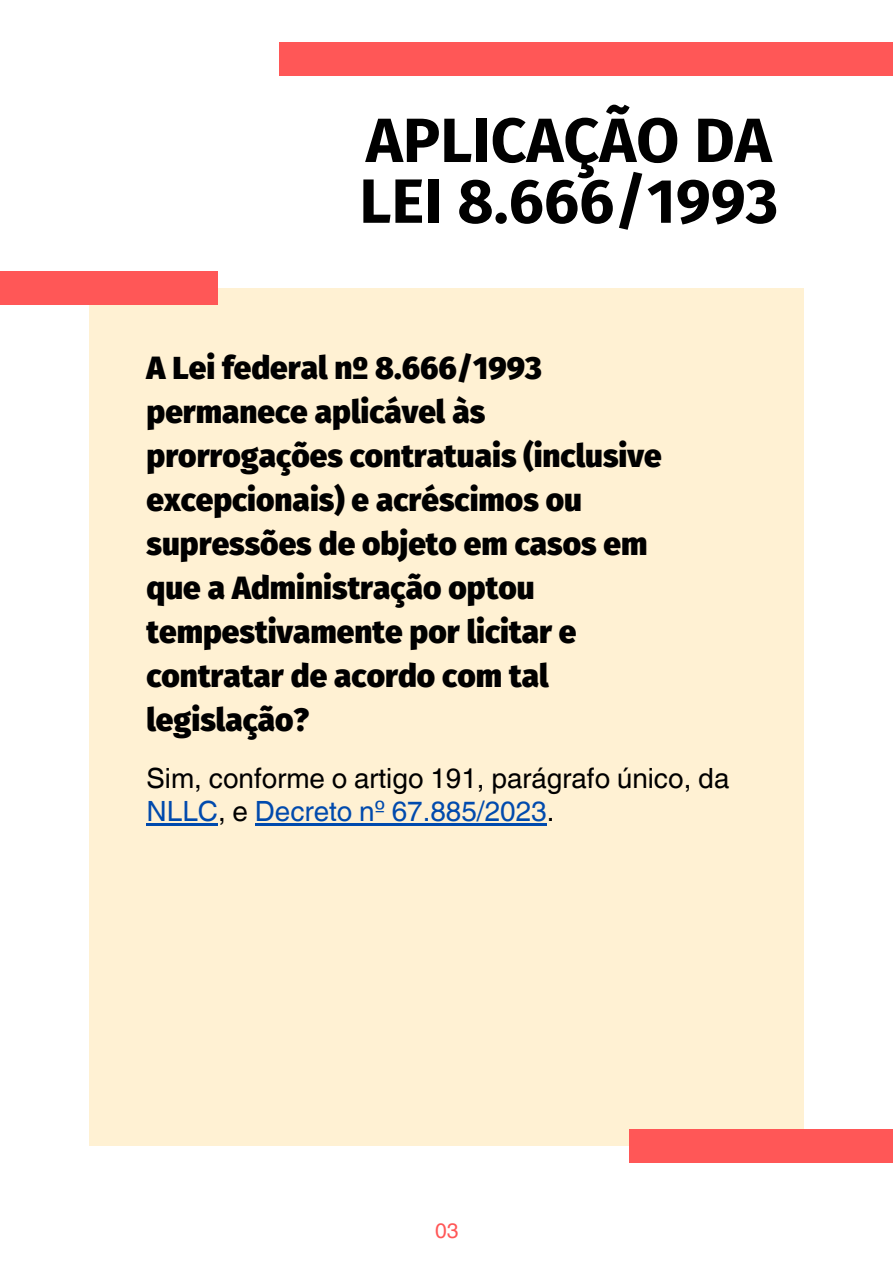
<style>
.page{position:relative;width:893px;height:1264px;background:#fff}
.page>*{position:absolute;margin:0;border:0;box-sizing:border-box;transform-origin:0 0}
.t1{font:700 62.4px/60.8px "Fira Sans";color:#000}
.t2{font:900 31.5px/43.8px "Fira Sans";color:#000}
.t3{font:27.9px/33.8px "Helvetica World";color:#000}
.t4{font:21px "Helvetica World";color:#ff5757}
.s1{color:#004aad}
</style>
<div class="page">
<div style="left:89px;top:288px;width:715px;height:857px;background:#fff1d3"></div>
<div style="left:0;top:271px;width:217px;height:34px;background:#ff5757"></div>
<div style="left:279px;top:43px;width:613px;height:33px;background:#ff5757"></div>
<div style="left:629px;top:1129px;width:263px;height:34px;background:#ff5757"></div>
<hr style="left:146px;top:823px;width:72px;height:3px;background:#004aad">
<hr style="left:255px;top:823px;width:291px;height:3px;background:#004aad">
<h1 class="t1" style="left:359px;top:111px;width:420px">APLICAÇÃO DA<br>LEI 8.666/1993</h1>
<p class="t2" style="left:146px;top:347px;width:516px">A Lei federal nº 8.666/1993 permanece aplicável às prorrogações contratuais (inclusive excepcionais) e acréscimos ou supressões de objeto em casos em que a Administração optou tempestivamente por licitar e contratar de acordo com tal legislação?</p>
<p class="t3" style="left:146px;top:761px;width:584px">Sim, conforme o artigo 191, parágrafo único, da<br><span class="s1">NLLC</span>, e <span class="s1">Decreto nº 67.885/2023</span>.</p>
<p class="t4" style="left:435px;top:1218px;width:25px">03</p>
</div>
